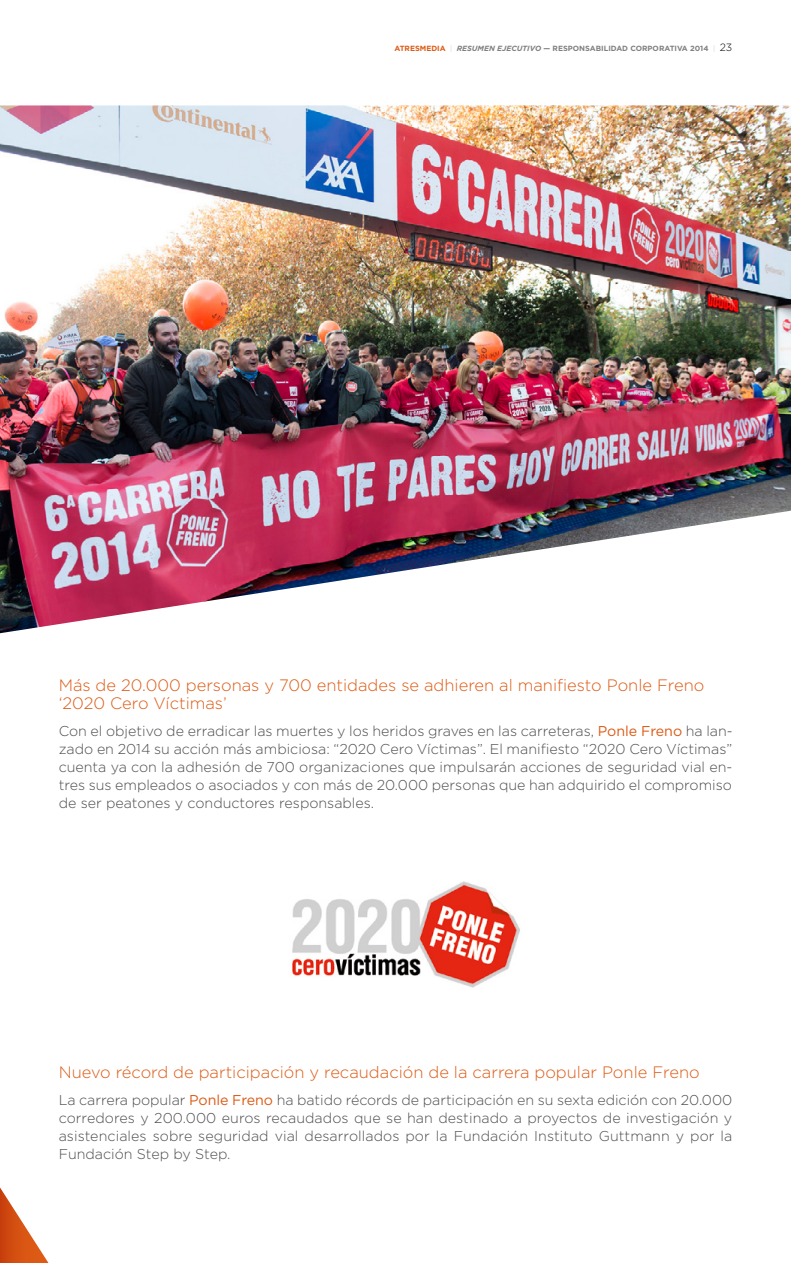
<style>
.page{position:relative;width:791px;height:1263px;background:#fff}
.page>*{position:absolute;margin:0;border:0;box-sizing:border-box;transform-origin:0 0}
.t1{font:300 16.5px/18px "Gotham";color:#dd5b15}
.t2{font:300 14.25px/18px "Gotham";color:#4d4d4d;text-align:justify}
.t3{font:700 7.5px "Gotham";color:#808080}
.s1{color:#dd5b15}
.s2{font-weight:300;color:#c4c4c4}
.s3{font-style:italic}
.s4{font-weight:300;font-size:10.5px;color:#000}
.s5{font-weight:400;color:#dd5b15}
</style>
<div class="page">
<img style="left:292px;top:881px;width:228px;height:107px">
<img style="left:0;top:105px;width:791px;height:528px">
<svg style="left:0;top:1187px;width:48px;height:76px"></svg>
<p class="t3" style="left:394px;top:43px;width:339px"><span class="s1">ATRESMEDIA</span> <span class="s2">|</span> <span class="s3">RESUMEN EJECUTIVO</span> — RESPONSABILIDAD CORPORATIVA 2014 <span class="s2">|</span> <span class="s4">23</span></p>
<p class="t1" style="left:59px;top:675px;width:647px">Más de 20.000 personas y 700 entidades se adhieren al manifiesto Ponle Freno ‘2020 Cero Víctimas’</p>
<p class="t2" style="left:59px;top:721px;width:675px">Con el objetivo de erradicar las muertes y los heridos graves en las carreteras, <span class="s5">Ponle Freno</span> ha lan&shy;zado en 2014 su acción más ambiciosa: “2020 Cero Víctimas”. El manifiesto “2020 Cero Víctimas” cuenta ya con la adhesión de 700 organizaciones que impulsarán acciones de seguridad vial en&shy;tres sus empleados o asociados y con más de 20.000 personas que han adquirido el compromiso de ser peatones y conductores responsables.</p>
<p class="t1" style="left:59px;top:1062px;width:642px">Nuevo récord de participación y recaudación de la carrera popular Ponle Freno</p>
<p class="t2" style="left:59px;top:1090px;width:675px">La carrera popular <span class="s5">Ponle Freno</span> ha batido récords de participación en su sexta edición con 20.000 corredores y 200.000 euros recaudados que se han destinado a proyectos de investigación y asistenciales sobre seguridad vial desarrollados por la Fundación Instituto Guttmann y por la Fundación Step by Step.</p>
</div>
